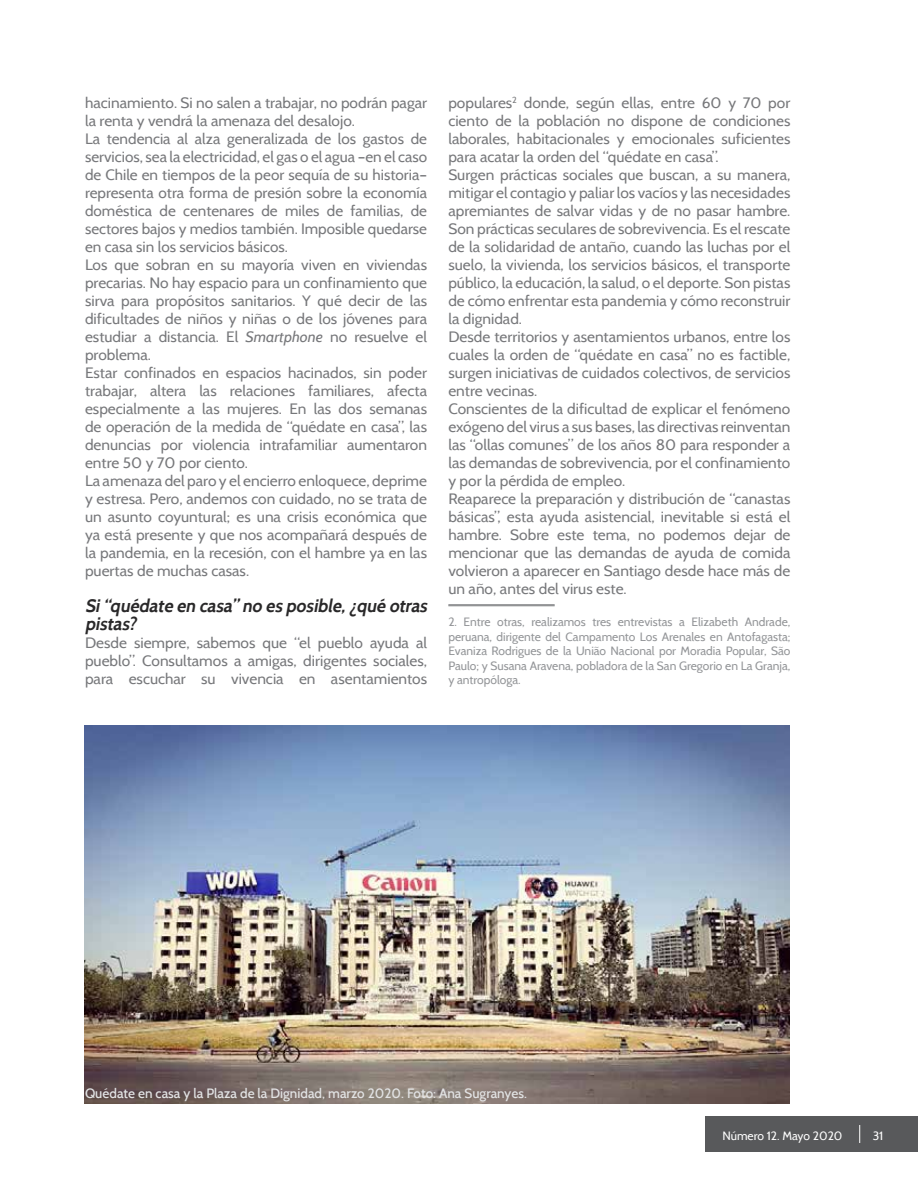
<style>
.page{position:relative;width:918px;height:1188px;background:#fff}
.page>*{position:absolute;margin:0;border:0;box-sizing:border-box;transform-origin:0 0}
.t1{font:italic 700 18px/18px "Cabin";color:#292829}
.t2{font:15px/18px "Cabin";color:#77787b}
.t3{font:500 13.5px "Cabin";color:#e2e3e4}
.t4{font:12px/14.4px "Cabin";color:#939598;text-align:justify}
.t5{font:12px "Cabin";color:#fff}
.s1{font-style:italic}
</style>
<div class="page">
<div style="left:705px;top:1116px;width:213px;height:36px;background:#58595b"></div>
<svg style="left:859px;top:1125px;width:1px;height:18px"></svg>
<hr style="left:448px;top:604px;width:107px;height:1px;background:#797a7d">
<hr style="left:448px;top:606px;width:107px;height:1px;background:#797a7d">
<img style="left:85px;top:726px;width:704px;height:377px">
<p class="t2" style="left:85px;top:94px;width:344px">hacinamiento. Si no salen a trabajar, no podrán pagar la renta y vendrá la amenaza del desalojo.<br>La tendencia al alza generalizada de los gastos de servicios, sea la electricidad, el gas o el agua –en el caso de Chile en tiempos de la peor sequía de su historia– representa otra forma de presión sobre la economía doméstica de centenares de miles de familias, de sectores bajos y medios también. Imposible quedarse en casa sin los servicios básicos.<br>Los que sobran en su mayoría viven en viviendas precarias. No hay espacio para un confinamiento que sirva para propósitos sanitarios. Y qué decir de las dificultades de niños y niñas o de los jóvenes para estudiar a distancia. El <span class="s1">Smartphone</span> no resuelve el problema.<br>Estar confinados en espacios hacinados, sin poder trabajar, altera las relaciones familiares, afecta especialmente a las mujeres. En las dos semanas de operación de la medida de “quédate en casa”, las denuncias por violencia intrafamiliar aumentaron entre 50 y 70 por ciento.<br>La amenaza del paro y el encierro enloquece, deprime y estresa. Pero, andemos con cuidado, no se trata de un asunto coyuntural; es una crisis económica que ya está presente y que nos acompañará después de la pandemia, en la recesión, con el hambre ya en las puertas de muchas casas.</p>
<p class="t1" style="left:85px;top:597px;width:347px">Si“quédate en casa”no es posible,¿qué otras pistas?</p>
<p class="t2" style="left:85px;top:634px;width:344px;text-align:justify">Desde siempre, sabemos que “el pueblo ayuda al pueblo”. Consultamos a amigas, dirigentes sociales, para escuchar su vivencia en asentamientos</p>
<p class="t2" style="left:448px;top:94px;width:344px">populares<sup>2</sup> donde, según ellas, entre 60 y 70 por ciento de la población no dispone de condiciones laborales, habitacionales y emocionales suficientes para acatar la orden del “quédate en casa”.<br>Surgen prácticas sociales que buscan, a su manera, mitigar el contagio y paliar los vacíos y las necesidades apremiantes de salvar vidas y de no pasar hambre.<br>Son prácticas seculares de sobrevivencia. Es el rescate de la solidaridad de antaño, cuando las luchas por el suelo, la vivienda, los servicios básicos, el transporte público, la educación, la salud, o el deporte. Son pistas de cómo enfrentar esta pandemia y cómo reconstruir la dignidad.<br>Desde territorios y asentamientos urbanos, entre los cuales la orden de “quédate en casa” no es factible, surgen iniciativas de cuidados colectivos, de servicios entre vecinas.<br>Conscientes de la dificultad de explicar el fenómeno exógeno del virus a sus bases, las directivas reinventan las “ollas comunes” de los años 80 para responder a las demandas de sobrevivencia, por el confinamiento y por la pérdida de empleo.<br>Reaparece la preparación y distribución de “canastas básicas”, esta ayuda asistencial, inevitable si está el hambre. Sobre este tema, no podemos dejar de mencionar que las demandas de ayuda de comida volvieron a aparecer en Santiago desde hace más de un año, antes del virus este.</p>
<p class="t4" style="left:448px;top:615px;width:344px">2. Entre otras, realizamos tres entrevistas a Elizabeth Andrade, peruana, dirigente del Campamento Los Arenales en Antofagasta; Evaniza Rodrigues de la União Nacional por Moradia Popular, São Paulo; y Susana Aravena, pobladora de la San Gregorio en La Granja, y antropóloga.</p>
<p class="t3" style="left:85px;top:1085px;width:443px">Quédate en casa y la Plaza de la Dignidad, marzo 2020. Foto: Ana Sugranyes.</p>
<p class="t5" style="left:722px;top:1128px;width:122px">Número 12. Mayo 2020</p>
<p class="t5" style="left:873px;top:1128px;width:12px">31</p>
</div>
